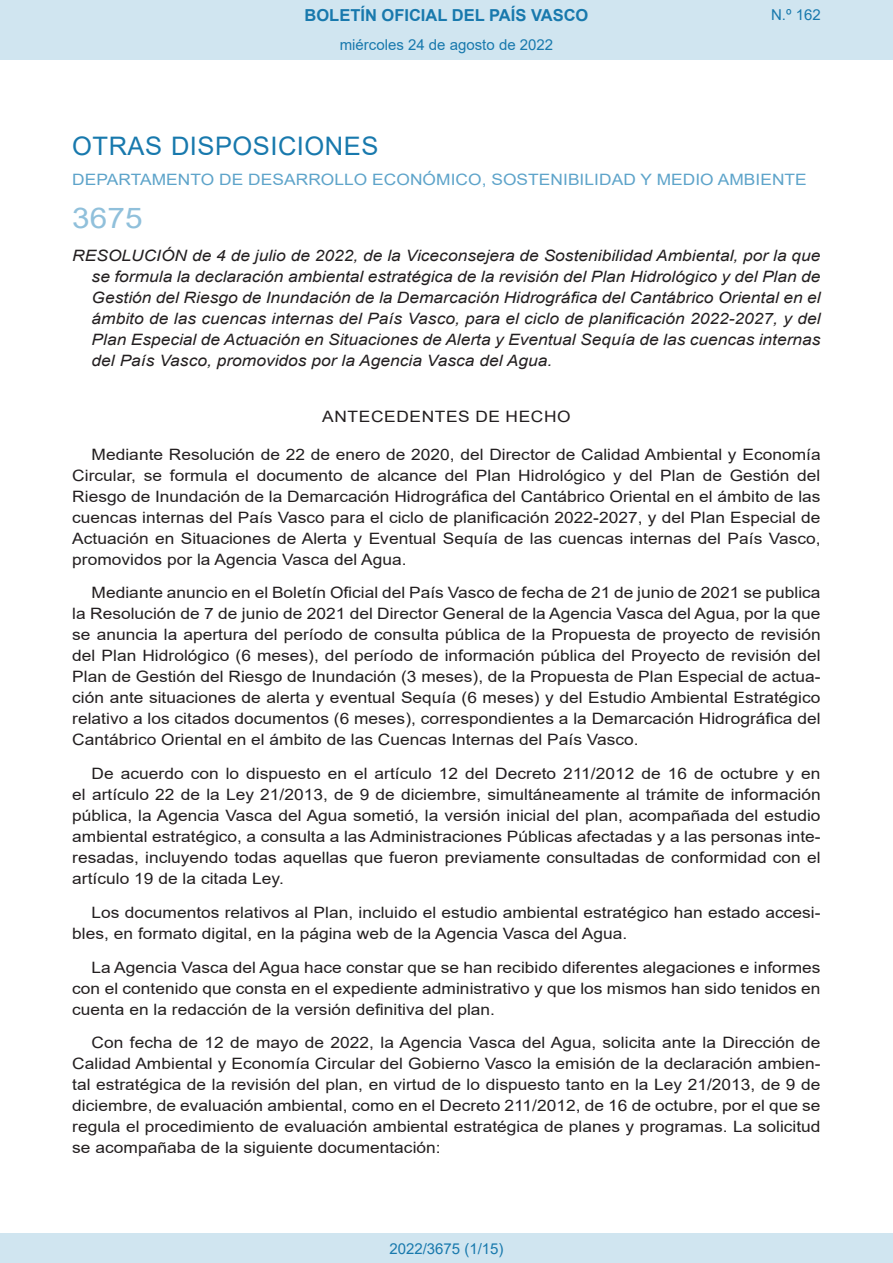
<style>
.page{position:relative;width:893px;height:1263px;background:#fff}
.page>*{position:absolute;margin:0;border:0;box-sizing:border-box;transform-origin:0 0}
.BOPVOrden{font:28.5px "Arial";color:#90c0db;scale:1.11 1}
.BOPVSeccion{font:25.5px "Arial";letter-spacing:.02em;color:#1879ad}
.t1{font:700 16.5px "Arial";color:#1879ad}
.BOPVDetalle{font:15.6px/21px "Arial";color:#231f20;text-align:justify;scale:1.11 1}
.BOPVTitulo{font:italic 15.6px/21px "Arial";color:#231f20;text-align:justify;scale:1.11 1}
.BOPVOrganismo{font:15.6px "Arial";letter-spacing:.005em;color:#5ea4ca;scale:1.11 1}
.BOPVClave{font:15.6px "Arial";letter-spacing:.035em;color:#231f20;scale:1.11 1}
.Paginacion_Centro{font:15px "Arial";color:#1879ad}
</style>
<div class="page">
<div style="left:0;top:0;width:893px;height:60px;background:#d0e5f0"></div>
<div style="left:0;top:1233px;width:893px;height:30px;background:#d0e5f0"></div>
<p class="t1" style="left:305px;top:3px;width:285px">BOLETÍN OFICIAL DEL PAÍS VASCO</p>
<p class="Paginacion_Centro" style="left:340px;top:35px;width:215px">miércoles 24 de agosto de 2022</p>
<p class="Paginacion_Centro" style="left:771px;top:5px;width:51px">N.º 162</p>
<p class="BOPVSeccion" style="left:72px;top:128px;width:308px">OTRAS DISPOSICIONES</p>
<p class="BOPVOrganismo" style="left:72px;top:169px;width:663px">DEPARTAMENTO DE DESARROLLO ECONÓMICO, SOSTENIBILIDAD Y MEDIO AMBIENTE</p>
<p class="BOPVOrden" style="left:72px;top:198px;width:65px">3675</p>
<p class="BOPVTitulo" style="left:92px;top:246px;width:658px;text-indent:-19px">RESOLUCIÓN de 4 de julio de 2022, de la Viceconsejera de Sostenibilidad Ambiental, por la que se formula la declaración ambiental estratégica de la revisión del Plan Hidrológico y del Plan de Gestión del Riesgo de Inundación de la Demarcación Hidrográfica del Cantábrico Oriental en el ámbito de las cuencas internas del País Vasco, para el ciclo de planificación 2022-2027, y del Plan Especial de Actuación en Situaciones de Alerta y Eventual Sequía de las cuencas internas del País Vasco, promovidos por la Agencia Vasca del Agua.</p>
<p class="BOPVClave" style="left:322px;top:405px;width:225px">ANTECEDENTES DE HECHO</p>
<p class="BOPVDetalle" style="left:72px;top:443px;width:676px;text-indent:19px">Mediante Resolución de 22 de enero de 2020, del Director de Calidad Ambiental y Economía Circular, se formula el documento de alcance del Plan Hidrológico y del Plan de Gestión del Riesgo de Inundación de la Demarcación Hidrográfica del Cantábrico Oriental en el ámbito de las cuencas internas del País Vasco para el ciclo de planificación 2022-2027, y del Plan Especial de Actuación en Situaciones de Alerta y Eventual Sequía de las cuencas internas del País Vasco, promovidos por la Agencia Vasca del Agua.</p>
<p class="BOPVDetalle" style="left:72px;top:582px;width:676px;text-indent:19px">Mediante anuncio en el Boletín Oficial del País Vasco de fecha de 21 de junio de 2021 se publica la Resolución de 7 de junio de 2021 del Director General de la Agencia Vasca del Agua, por la que se anuncia la apertura del período de consulta pública de la Propuesta de proyecto de revisión del Plan Hidrológico (6 meses), del período de información pública del Proyecto de revisión del Plan de Gestión del Riesgo de Inundación (3 meses), de la Propuesta de Plan Especial de actua&shy;ción ante situaciones de alerta y eventual Sequía (6 meses) y del Estudio Ambiental Estratégico relativo a los citados documentos (6 meses), correspondientes a la Demarcación Hidrográfica del Cantábrico Oriental en el ámbito de las Cuencas Internas del País Vasco.</p>
<p class="BOPVDetalle" style="left:72px;top:763px;width:676px;text-indent:19px">De acuerdo con lo dispuesto en el artículo 12 del Decreto 211/2012 de 16 de octubre y en el artículo 22 de la Ley 21/2013, de 9 de diciembre, simultáneamente al trámite de información pública, la Agencia Vasca del Agua sometió, la versión inicial del plan, acompañada del estudio ambiental estratégico, a consulta a las Administraciones Públicas afectadas y a las personas inte&shy;resadas, incluyendo todas aquellas que fueron previamente consultadas de conformidad con el artículo 19 de la citada Ley.</p>
<p class="BOPVDetalle" style="left:72px;top:902px;width:676px;text-indent:19px">Los documentos relativos al Plan, incluido el estudio ambiental estratégico han estado accesi&shy;bles, en formato digital, en la página web de la Agencia Vasca del Agua.</p>
<p class="BOPVDetalle" style="left:72px;top:956px;width:676px;text-indent:19px">La Agencia Vasca del Agua hace constar que se han recibido diferentes alegaciones e informes con el contenido que consta en el expediente administrativo y que los mismos han sido tenidos en cuenta en la redacción de la versión definitiva del plan.</p>
<p class="BOPVDetalle" style="left:72px;top:1032px;width:676px;text-indent:19px">Con fecha de 12 de mayo de 2022, la Agencia Vasca del Agua, solicita ante la Dirección de Calidad Ambiental y Economía Circular del Gobierno Vasco la emisión de la declaración ambien&shy;tal estratégica de la revisión del plan, en virtud de lo dispuesto tanto en la Ley 21/2013, de 9 de diciembre, de evaluación ambiental, como en el Decreto 211/2012, de 16 de octubre, por el que se regula el procedimiento de evaluación ambiental estratégica de planes y programas. La solicitud se acompañaba de la siguiente documentación:</p>
<p class="Paginacion_Centro" style="left:389px;top:1238px;width:116px">2022/3675 (1/15)</p>
</div>
